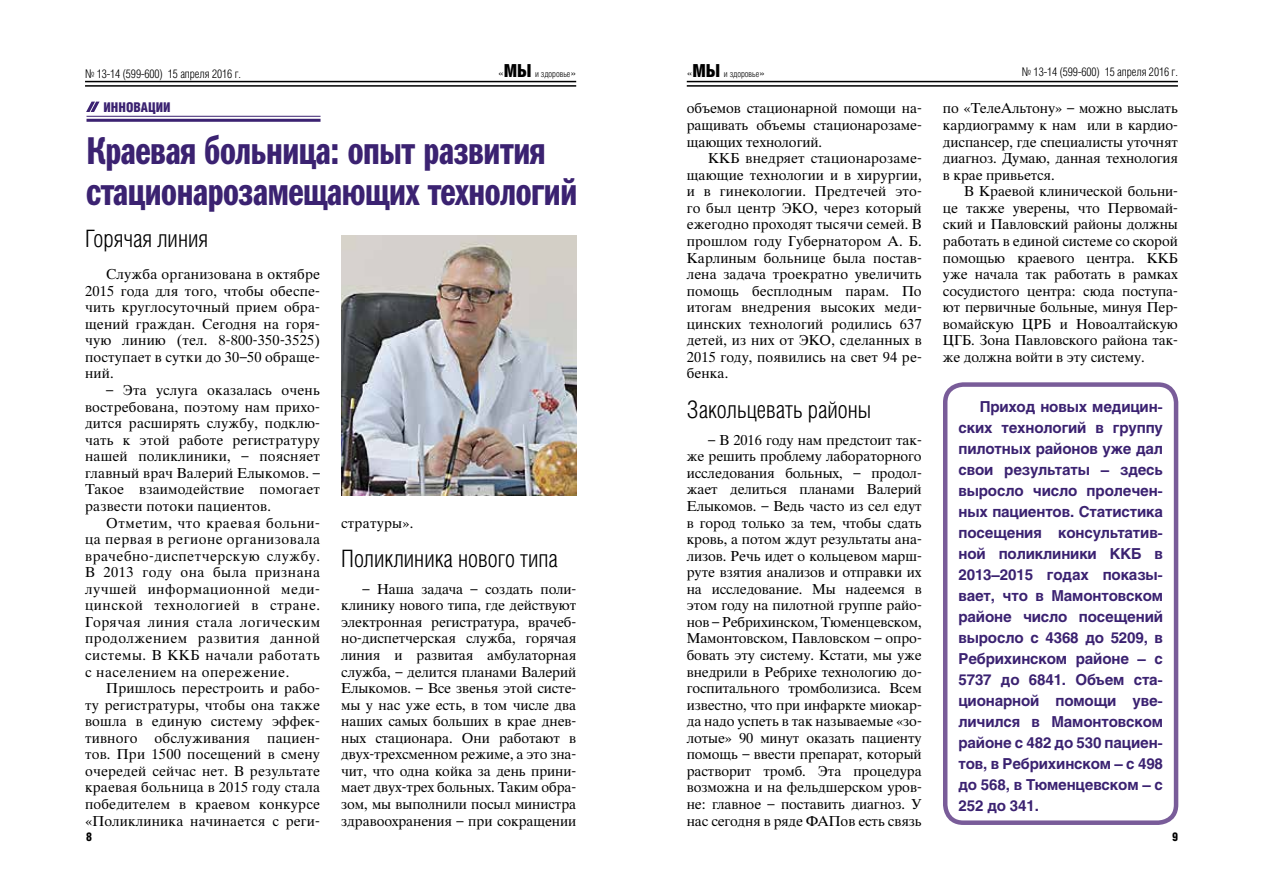
<style>
.page{position:relative;width:1263px;height:893px;background:#fff}
.page>*{position:absolute;margin:0;border:0;box-sizing:border-box;transform-origin:0 0}
.t1{font:39px/40.5px "Franklin Gothic Demi Cmp C";letter-spacing:-.01em;color:#3b2271}
.t2{font:300 24px "Helios Cond";color:#000}
.t3{font:700 15px/21px "Helios";letter-spacing:-.01em;color:#3b2271;text-align:justify}
.t4{font:13.8px/16.5px "Thames";letter-spacing:-.005em;color:#000;text-align:justify}
.t5{font:13.8px "Thames";letter-spacing:.015em;color:#000}
.t6{font:900 13.5px "Helios Cond";color:#3b2271}
.t7{font:300 12px "Helios Cond";letter-spacing:-.005em;color:#000}
.t8{font:900 12px "Helios Cond";color:#000}
.t9{font:300 9px "Helios Cond";letter-spacing:-.005em;color:#000}
.s1{font-size:12px}
.s2{font-weight:900;font-size:18px}
</style>
<div class="page">
<hr style="left:85px;top:81px;width:491px;height:1px;background:#000">
<hr style="left:85px;top:85px;width:491px;height:2px;background:#000">
<hr style="left:687px;top:81px;width:491px;height:1px;background:#000">
<hr style="left:687px;top:85px;width:491px;height:2px;background:#000">
<hr style="left:87px;top:116px;width:233px;height:1px;background:#3b2271">
<hr style="left:87px;top:119px;width:233px;height:3px;background:#3b2271">
<svg style="left:86px;top:102px;width:14px;height:10px"></svg>
<img style="left:341px;top:235px;width:235px;height:261px">
<div style="left:943px;top:382px;width:235px;height:443px;border:4px solid #795c99;border-radius:18px"></div>
<p class="t7" style="left:85px;top:67px;width:157px">№ 13-14 (599-600) 15 апреля 2016 г.</p>
<p class="t9" style="left:498px;top:69px;width:80px"><span class="s1">«</span><span class="s2">МЫ</span> и здоровье<span class="s1">»</span></p>
<p class="t9" style="left:687px;top:69px;width:80px"><span class="s1">«</span><span class="s2">МЫ</span> и здоровье<span class="s1">»</span></p>
<p class="t7" style="left:1022px;top:65px;width:157px">№ 13-14 (599-600) 15 апреля 2016 г.</p>
<p class="t6" style="left:104px;top:99px;width:69px">инновации</p>
<h1 class="t1" style="left:86px;top:130px;width:493px">Краевая больница: опыт развития стационарозамещающих технологий</h1>
<h2 class="t2" style="left:85px;top:226px;width:125px">Горячая линия</h2>
<p class="t4" style="left:85px;top:266px;width:236px;text-indent:21px">Служба организована в октябре 2015 года для того, чтобы обеспе&shy;чить круглосуточный прием обра&shy;щений граждан. Сегодня на горя&shy;чую линию (тел. 8-800-350-3525) поступает в сутки до 30–50 обраще&shy;ний.</p>
<p class="t4" style="left:85px;top:382px;width:236px;text-indent:21px">– Эта услуга оказалась очень востребована, поэтому нам прихо&shy;дится расширять службу, подклю&shy;чать к этой работе регистратуру нашей поликлиники, – поясняет главный врач Валерий Елыкомов. – Такое взаимодействие помогает развести потоки пациентов.</p>
<p class="t4" style="left:85px;top:515px;width:236px;text-indent:21px">Отметим, что краевая больни&shy;ца первая в регионе организовала врачебно-диспетчерскую службу.<br>В 2013 году она была признана лучшей информационной меди&shy;цинской технологией в стране.<br>Горячая линия стала логическим продолжением развития данной системы. В ККБ начали работать с населением на опережение.</p>
<p class="t4" style="left:85px;top:680px;width:236px;text-indent:21px">Пришлось перестроить и рабо&shy;ту регистратуры, чтобы она также вошла в единую систему эффек&shy;тивного обслуживания пациен&shy;тов. При 1500 посещений в смену очередей сейчас нет. В результате краевая больница в 2015 году стала победителем в краевом конкурсе «Поликлиника начинается с реги-</p>
<p class="t5" style="left:341px;top:514px;width:74px">стратуры».</p>
<h2 class="t2" style="left:341px;top:545px;width:218px">Поликлиника нового типа</h2>
<p class="t4" style="left:341px;top:581px;width:236px;text-indent:21px">– Наша задача – создать поли&shy;клинику нового типа, где действуют электронная регистратура, врачеб&shy;но-диспетчерская служба, горячая линия и развитая амбулаторная служба, – делится планами Валерий Елыкомов. – Все звенья этой систе&shy;мы у нас уже есть, в том числе два наших самых больших в крае днев&shy;ных стационара. Они работают в двух-трехсменном режиме, а это зна&shy;чит, что одна койка за день прини&shy;мает двух-трех больных. Таким обра&shy;зом, мы выполнили посыл министра здравоохранения – при сокращении</p>
<p class="t4" style="left:687px;top:101px;width:236px">объемов стационарной помощи на&shy;ращивать объемы стационарозаме&shy;щающих технологий.</p>
<p class="t4" style="left:687px;top:150px;width:236px;text-indent:21px">ККБ внедряет стационарозаме&shy;щающие технологии и в хирургии, и в гинекологии. Предтечей это&shy;го был центр ЭКО, через который ежегодно проходят тысячи семей. В прошлом году Губернатором А. Б.<br>Карлиным больнице была постав&shy;лена задача троекратно увеличить помощь бесплодным парам. По итогам внедрения высоких меди&shy;цинских технологий родились 637 детей, из них от ЭКО, сделанных в 2015 году, появились на свет 94 ре&shy;бенка.</p>
<h2 class="t2" style="left:687px;top:396px;width:186px">Закольцевать районы</h2>
<p class="t4" style="left:687px;top:432px;width:236px;text-indent:21px">– В 2016 году нам предстоит так&shy;же решить проблему лабораторного исследования больных, – продол&shy;жает делиться планами Валерий Елыкомов. – Ведь часто из сел едут в город только за тем, чтобы сдать кровь, а потом ждут результаты ана&shy;лизов. Речь идет о кольцевом марш&shy;руте взятия анализов и отправки их на исследование. Мы надеемся в этом году на пилотной группе райо&shy;нов – Ребрихинском, Тюменцевском, Мамонтовском, Павловском – опро&shy;бовать эту систему. Кстати, мы уже внедрили в Ребрихе технологию до&shy;госпитального тромболизиса. Всем известно, что при инфаркте миокар&shy;да надо успеть в так называемые «зо&shy;лотые» 90 минут оказать пациенту помощь – ввести препарат, который растворит тромб. Эта процедура возможна и на фельдшерском уров&shy;не: главное – поставить диагноз. У нас сегодня в ряде ФАПов есть связь</p>
<p class="t4" style="left:943px;top:101px;width:236px">по «ТелеАльтону» – можно выслать кардиограмму к нам или в кардио&shy;диспансер, где специалисты уточнят диагноз. Думаю, данная технология в крае привьется.</p>
<p class="t4" style="left:943px;top:183px;width:236px;text-indent:21px">В Краевой клинической больни&shy;це также уверены, что Первомай&shy;ский и Павловский районы должны работать в единой системе со скорой помощью краевого центра. ККБ уже начала так работать в рамках сосудистого центра: сюда поступа&shy;ют первичные больные, минуя Пер&shy;вомайскую ЦРБ и Новоалтайскую ЦГБ. Зона Павловского района так&shy;же должна войти в эту систему.</p>
<p class="t3" style="left:958px;top:396px;width:206px;text-indent:21px">Приход новых медицин&shy;ских технологий в группу пилотных районов уже дал свои результаты – здесь выросло число пролечен&shy;ных пациентов. Статистика посещения консультатив&shy;ной поликлиники ККБ в 2013–2015 годах показы&shy;вает, что в Мамонтовском районе число посещений выросло с 4368 до 5209, в Ребрихинском районе – с 5737 до 6841. Объем ста&shy;ционарной помощи уве&shy;личился в Мамонтовском районе с 482 до 530 пациен&shy;тов, в Ребрихинском – с 498 до 568, в Тюменцевском – с 252 до 341.</p>
<p class="t8" style="left:86px;top:830px;width:8px">8</p>
<p class="t8" style="left:1172px;top:830px;width:8px">9</p>
</div>
